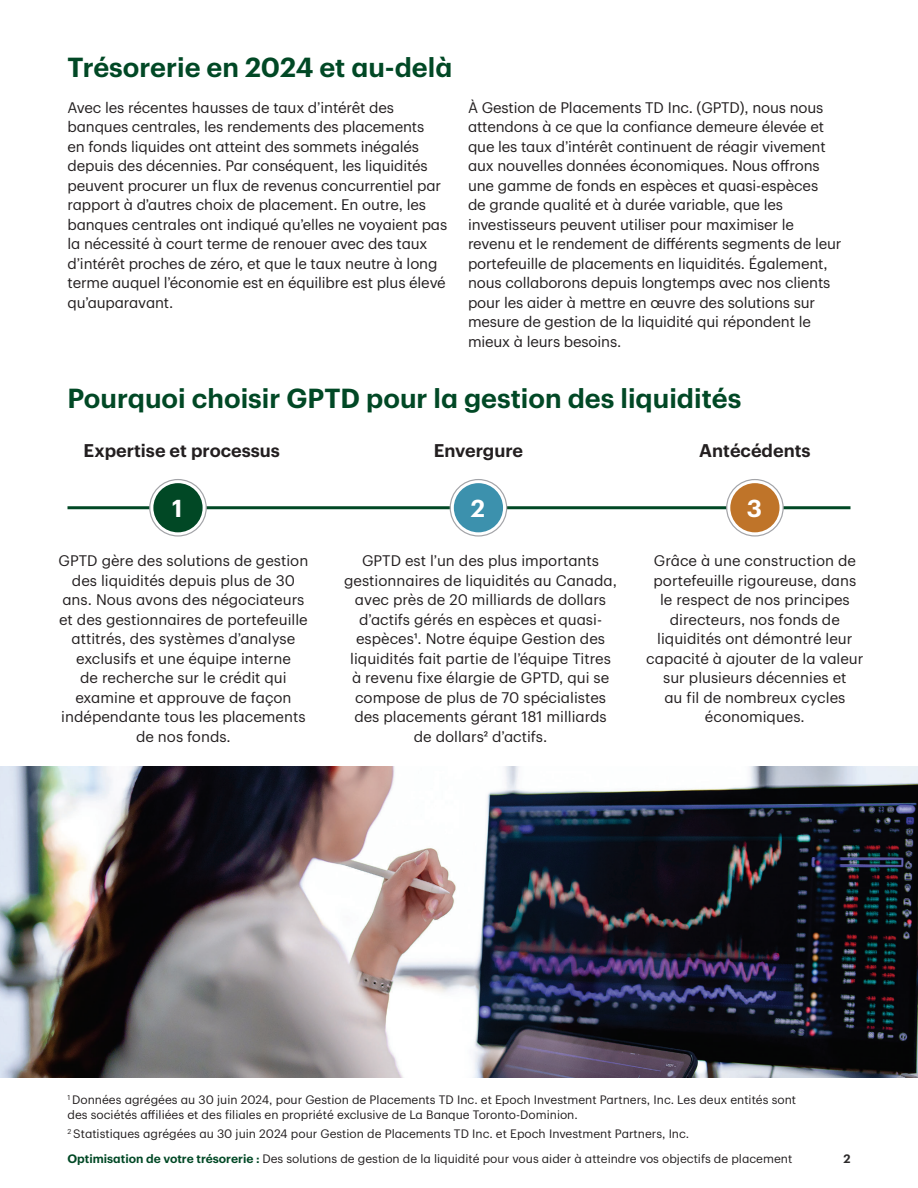
<style>
.page{position:relative;width:918px;height:1188px;background:#fff}
.page>*{position:absolute;margin:0;border:0;box-sizing:border-box;transform-origin:0 0}
.t1{font:600 27px "TD Graphik";color:#014825}
.t2{font:600 24px "TD Graphik";color:#fff}
.t3{font:600 18px "TD Graphik";color:#231f20}
.t4{font:15px/19.5px "TD Graphik";letter-spacing:-.01em;color:#231f20;text-align:center}
.t5{font:12px/15px "TD Graphik";color:#231f20}
.t6{font:600 12px "TD Graphik";color:#2c2a2b}
.s1{font-weight:600;color:#014825}
</style>
<div class="page">
<img style="left:0;top:767px;width:918px;height:311px">
<hr style="left:68px;top:506px;width:783px;height:3px;background:#014825">
<svg style="left:150px;top:480px;width:56px;height:56px"></svg>
<div style="left:149px;top:479px;width:58px;height:58px;border:1px solid #a3a4a8;border-radius:50%"></div>
<div style="left:153px;top:483px;width:50px;height:49px;background:#014825;border-radius:50%"></div>
<svg style="left:450px;top:480px;width:57px;height:56px"></svg>
<div style="left:450px;top:479px;width:57px;height:58px;border:1px solid #a3a4a8;border-radius:50%"></div>
<div style="left:454px;top:483px;width:49px;height:49px;background:#3c91ad;border-radius:50%"></div>
<svg style="left:727px;top:480px;width:56px;height:56px"></svg>
<div style="left:726px;top:479px;width:58px;height:58px;border:1px solid #a3a4a8;border-radius:50%"></div>
<div style="left:730px;top:483px;width:50px;height:49px;background:#bf7429;border-radius:50%"></div>
<h2 class="t1" style="left:68px;top:56px;width:386px">Trésorerie en 2024 et au-delà</h2>
<p class="t4" style="left:68px;top:98px;width:381px;text-align:left">Avec les récentes hausses de taux d’intérêt des banques centrales, les rendements des placements<br>en fonds liquides ont atteint des sommets inégalés depuis des décennies. Par conséquent, les liquidités peuvent procurer un flux de revenus concurrentiel par rapport à d’autres choix de placement. En outre, les banques centrales ont indiqué qu’elles ne voyaient pas la nécessité à court terme de renouer avec des taux d’intérêt proches de zéro, et que le taux neutre à long terme auquel l’économie est en équilibre est plus élevé qu’auparavant.</p>
<p class="t4" style="left:468px;top:98px;width:375px;text-align:left">À Gestion de Placements TD Inc. (GPTD), nous nous attendons à ce que la confiance demeure élevée et que les taux d’intérêt continuent de réagir vivement aux nouvelles données économiques. Nous offrons une gamme de fonds en espèces et quasi-espèces<br>de grande qualité et à durée variable, que les investisseurs peuvent utiliser pour maximiser le revenu et le rendement de différents segments de leur portefeuille de placements en liquidités. Également, nous collaborons depuis longtemps avec nos clients pour les aider à mettre en œuvre des solutions sur mesure de gestion de la liquidité qui répondent le mieux à leurs besoins.</p>
<h2 class="t1" style="left:68px;top:387px;width:675px">Pourquoi choisir GPTD pour la gestion des liquidités</h2>
<p class="t3" style="left:84px;top:443px;width:198px">Expertise et processus</p>
<p class="t2" style="left:172px;top:498px;width:12px">1</p>
<p class="t4" style="left:59px;top:552px;width:251px">GPTD gère des solutions de gestion des liquidités depuis plus de 30 ans. Nous avons des négociateurs et des gestionnaires de portefeuille attitrés, des systèmes d’analyse exclusifs et une équipe interne<br>de recherche sur le crédit qui examine et approuve de façon indépendante tous les placements de nos fonds.</p>
<p class="t3" style="left:699px;top:443px;width:113px">Antécédents</p>
<p class="t3" style="left:434px;top:443px;width:91px">Envergure</p>
<p class="t2" style="left:471px;top:498px;width:16px">2</p>
<p class="t4" style="left:344px;top:552px;width:274px">GPTD est l’un des plus importants gestionnaires de liquidités au Canada, avec près de 20 milliards de dollars d’actifs gérés en espèces et quasi&shy;espèces1. Notre équipe Gestion des liquidités fait partie de l’équipe Titres à revenu fixe élargie de GPTD, qui se compose de plus de 70 spécialistes des placements gérant 181 milliards de dollars2 d’actifs.</p>
<p class="t2" style="left:747px;top:498px;width:17px">3</p>
<p class="t4" style="left:646px;top:552px;width:219px">Grâce à une construction de portefeuille rigoureuse, dans le respect de nos principes directeurs, nos fonds de liquidités ont démontré leur capacité à ajouter de la valeur sur plusieurs décennies et<br>au fil de nombreux cycles économiques.</p>
<p class="t5" style="left:68px;top:1093px;width:730px"><sup>1</sup> Données agrégées au 30 juin 2024, pour Gestion de Placements TD Inc. et Epoch Investment Partners, Inc. Les deux entités sont des sociétés affiliées et des filiales en propriété exclusive de La Banque Toronto-Dominion.</p>
<p class="t5" style="left:68px;top:1127px;width:623px"><sup>2</sup> Statistiques agrégées au 30 juin 2024 pour Gestion de Placements TD Inc. et Epoch Investment Partners, Inc.</p>
<p class="t5" style="left:68px;top:1152px;width:726px"><span class="s1">Optimisation de votre trésorerie :</span> Des solutions de gestion de la liquidité pour vous aider à atteindre vos objectifs de placement</p>
<p class="t6" style="left:843px;top:1154px;width:9px">2</p>
</div>
